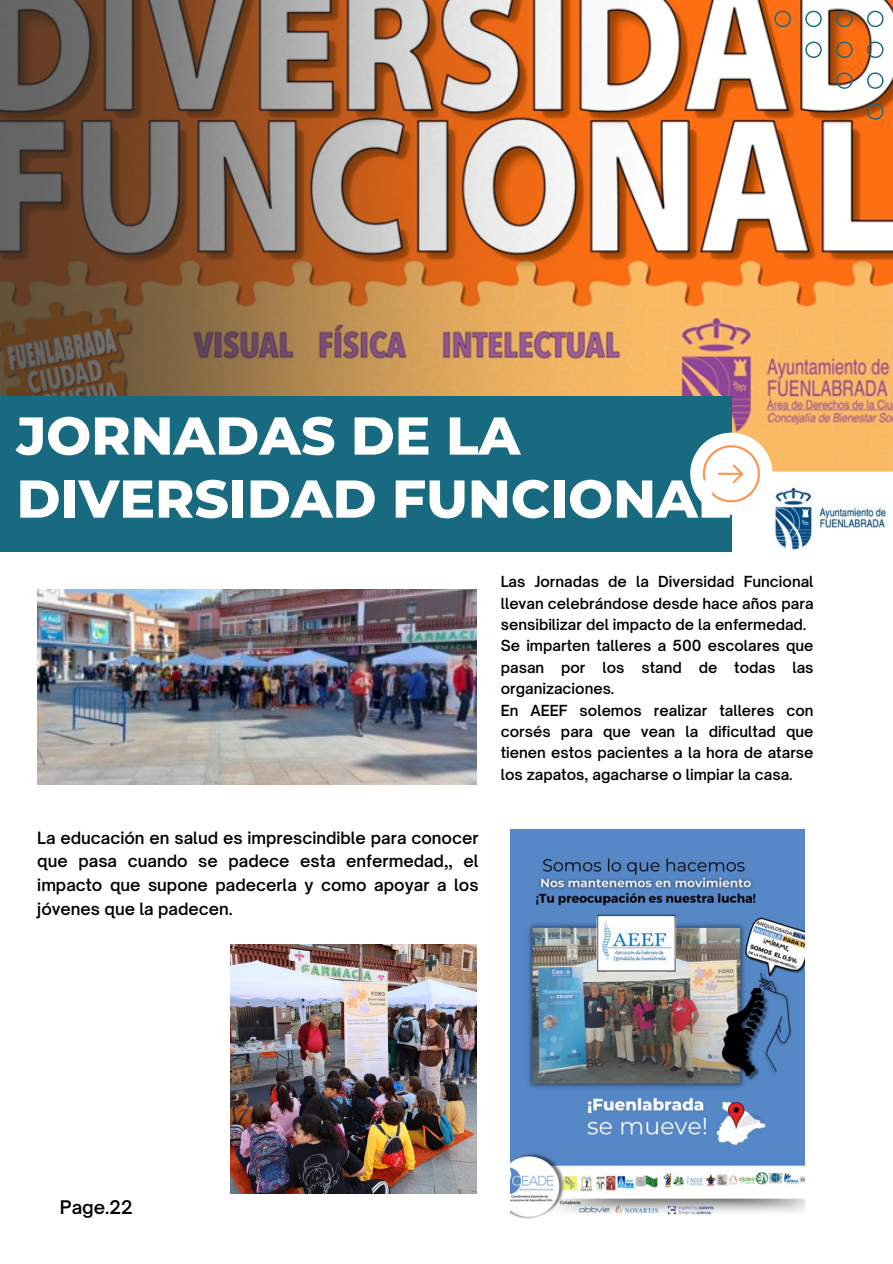
<style>
.page{position:relative;width:893px;height:1264px;background:#fff}
.page>*{position:absolute;margin:0;border:0;box-sizing:border-box;transform-origin:0 0}
.t1{font:800 53.1px/63px "Montserrat";color:#fff}
.t2{font:600 18px "Open Sauce One";color:#000}
.t3{font:600 16.2px/23.7px "Open Sauce One";color:#000;text-align:justify}
.t4{font:600 14.55px/21.3px "Open Sauce One";color:#000}
</style>
<div class="page">
<img style="left:689px;top:0;width:203px;height:472px">
<img style="left:0;top:0;width:689px;height:396px">
<div style="left:0;top:396px;width:731px;height:155px;background:#176a7f"></div>
<div style="left:690px;top:432px;width:82px;height:83px;background:#fff;border-radius:50%"></div>
<svg style="left:702px;top:444px;width:58px;height:59px"></svg>
<svg style="left:867px;top:11px;width:16px;height:16px"></svg>
<svg style="left:836px;top:11px;width:16px;height:16px"></svg>
<svg style="left:805px;top:11px;width:16px;height:16px"></svg>
<svg style="left:805px;top:42px;width:16px;height:16px"></svg>
<svg style="left:774px;top:11px;width:17px;height:16px"></svg>
<svg style="left:866px;top:41px;width:17px;height:17px"></svg>
<svg style="left:836px;top:42px;width:16px;height:16px"></svg>
<svg style="left:867px;top:72px;width:16px;height:17px"></svg>
<svg style="left:836px;top:72px;width:16px;height:17px"></svg>
<svg style="left:867px;top:103px;width:16px;height:17px"></svg>
<img style="left:37px;top:590px;width:439px;height:194px">
<img style="left:231px;top:944px;width:245px;height:249px">
<img style="left:510px;top:829px;width:294px;height:388px">
<img style="left:770px;top:486px;width:116px;height:65px;border-radius:5px">
<h1 class="t1" style="left:17px;top:404px;width:715px">JORNADAS DE LA<br>DIVERSIDAD FUNCIONAL</h1>
<p class="t3" style="left:37px;top:825px;width:443px">La educación en salud es imprescindible para conocer que pasa cuando se padece esta enfermedad,, el impacto que supone padecerla y como apoyar a los jóvenes que la padecen.</p>
<p class="t4" style="left:500px;top:571px;width:314px">Las Jornadas de la Diversidad Funcional llevan celebrándose desde hace años para sensibilizar del impacto de la enfermedad.<br>Se imparten talleres a 500 escolares que pasan por los stand de todas las organizaciones.<br>En AEEF solemos realizar talleres con corsés para que vean la dificultad que tienen estos pacientes a la hora de atarse los zapatos, agacharse o limpiar la casa.</p>
<p class="t2" style="left:60px;top:1196px;width:75px">Page.22</p>
</div>
